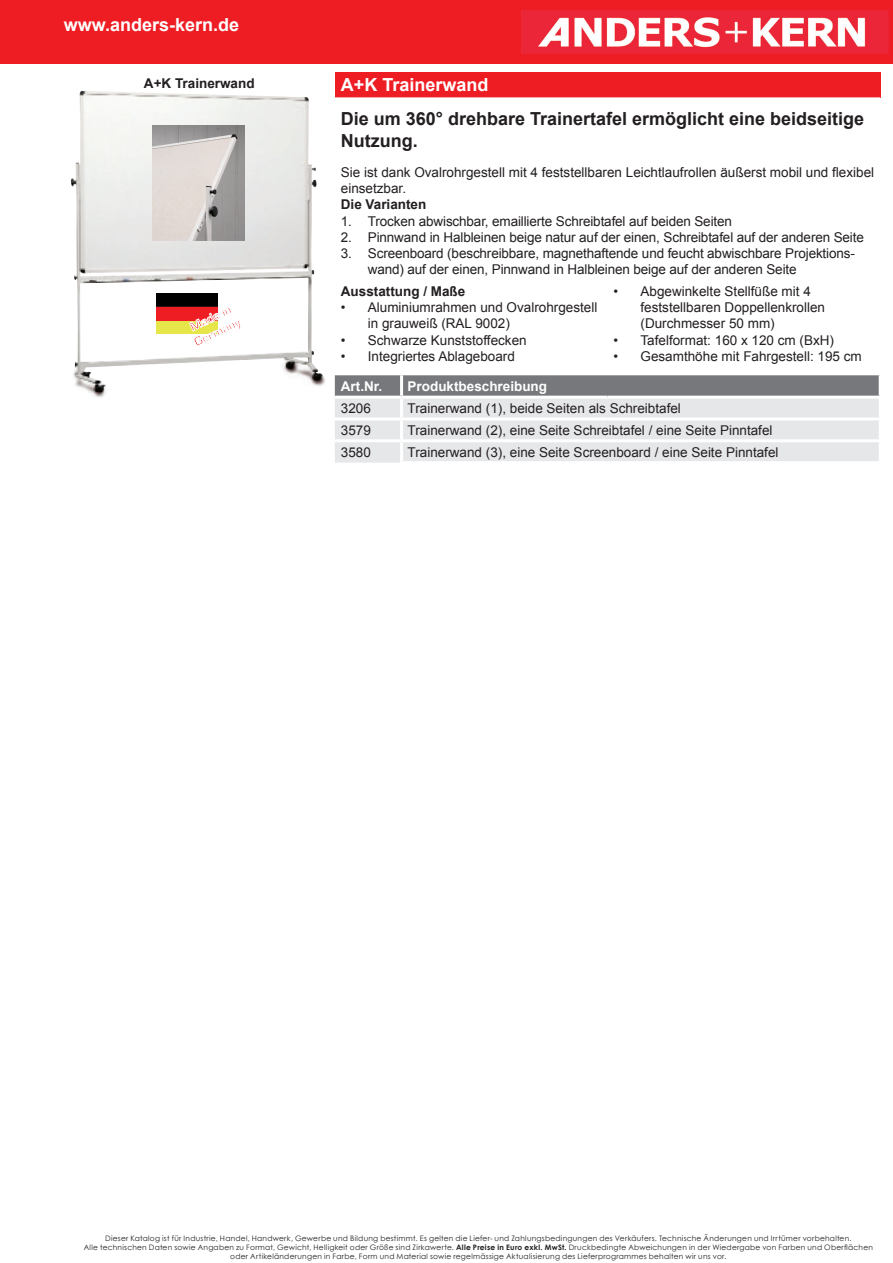
<style>
.page{position:relative;width:893px;height:1263px;background:#fff}
.page>*{position:absolute;margin:0;border:0;box-sizing:border-box;transform-origin:0 0}
.t1{font:700 18px/21.6px "Arial";color:#231f20}
.t2{font:700 18px "Arial";color:#fff}
.t3{font:13.5px/16.2px "Arial";color:#231f20}
.t4{font:700 13.5px "Arial";color:#231f20}
.t5{font:700 13.5px "Arial";color:#fff}
.t6{font:7.5px/9px "Century Gothic";letter-spacing:.03em;color:#231f20;text-align:center}
.s1{font-weight:700}
</style>
<div class="page">
<div style="left:0;top:0;width:893px;height:64px;background:#ee1d23"></div>
<img style="left:521px;top:11px;width:368px;height:42px">
<div style="left:335px;top:72px;width:545px;height:25px;background:#ee1d23"></div>
<svg style="left:335px;top:375px;width:544px;height:88px;background:#c8cacc"></svg>
<hr style="left:335px;top:396px;width:67px;height:3px;background:#fff">
<hr style="left:400px;top:399px;width:3px;height:18px;background:#fff">
<hr style="left:335px;top:417px;width:67px;height:3px;background:#fff">
<hr style="left:400px;top:420px;width:3px;height:19px;background:#fff">
<hr style="left:335px;top:439px;width:67px;height:3px;background:#fff">
<hr style="left:400px;top:442px;width:3px;height:19px;background:#fff">
<hr style="left:400px;top:375px;width:3px;height:21px;background:#fff">
<hr style="left:402px;top:396px;width:205px;height:3px;background:#fff">
<hr style="left:607px;top:396px;width:275px;height:3px;background:#fff">
<hr style="left:402px;top:417px;width:205px;height:3px;background:#fff">
<hr style="left:607px;top:417px;width:275px;height:3px;background:#fff">
<hr style="left:402px;top:439px;width:205px;height:3px;background:#fff">
<hr style="left:607px;top:439px;width:275px;height:3px;background:#fff">
<hr style="left:400px;top:461px;width:207px;height:3px;background:#fff">
<hr style="left:607px;top:461px;width:275px;height:3px;background:#fff">
<img style="left:71px;top:91px;width:254px;height:307px">
<img style="left:152px;top:125px;width:92px;height:116px">
<img style="left:156px;top:294px;width:62px;height:40px">
<div style="left:156px;top:307px;width:62px;height:13px;background:#ee1d23"></div>
<svg style="left:189px;top:308px;width:52px;height:38px"></svg>
<h1 class="t2" style="left:64px;top:13px;width:177px">www.anders-kern.de</h1>
<p class="t4" style="left:144px;top:74px;width:112px">A+K Trainerwand</p>
<h1 class="t2" style="left:341px;top:73px;width:149px">A+K Trainerwand</h1>
<h1 class="t1" style="left:341px;top:108px;width:525px">Die um 360° drehbare Trainertafel ermöglicht eine beidseitige<br>Nutzung.</h1>
<p class="t3" style="left:341px;top:164px;width:535px">Sie ist dank Ovalrohrgestell mit 4 feststellbaren Leichtlaufrollen äußerst mobil und flexibel einsetzbar.</p>
<p class="t4" style="left:341px;top:196px;width:87px">Die Varianten</p>
<p class="t3" style="left:341px;top:213px;width:393px">1. Trocken abwischbar, emaillierte Schreibtafel auf beiden Seiten</p>
<p class="t3" style="left:341px;top:229px;width:525px">2. Pinnwand in Halbleinen beige natur auf der einen, Schreibtafel auf der anderen Seite</p>
<p class="t3" style="left:368px;top:245px;width:489px;text-indent:-27px">3. Screenboard (beschreibbare, magnethaftende und feucht abwischbare Projektions&shy;wand) auf der einen, Pinnwand in Halbleinen beige auf der anderen Seite</p>
<p class="t4" style="left:341px;top:282px;width:126px">Ausstattung / Maße</p>
<p class="t3" style="left:368px;top:299px;width:231px;text-indent:-27px">• Aluminiumrahmen und Ovalrohrgestell in grauweiß (RAL 9002)</p>
<p class="t3" style="left:341px;top:332px;width:187px">• Schwarze Kunststoffecken</p>
<p class="t3" style="left:341px;top:348px;width:176px">• Integriertes Ablageboard</p>
<p class="t3" style="left:640px;top:283px;width:186px;text-indent:-27px">• Abgewinkelte Stellfüße mit 4 feststellbaren Doppellenkrollen (Durchmesser 50 mm)</p>
<p class="t3" style="left:613px;top:332px;width:222px">• Tafelformat: 160 x 120 cm (BxH)</p>
<p class="t3" style="left:613px;top:348px;width:250px">• Gesamthöhe mit Fahrgestell: 195 cm</p>
<p class="t5" style="left:341px;top:377px;width:43px">Art.Nr.</p>
<p class="t5" style="left:408px;top:377px;width:141px">Produktbeschreibung</p>
<p class="t3" style="left:341px;top:400px;width:32px">3206</p>
<p class="t3" style="left:408px;top:400px;width:275px">Trainerwand (1), beide Seiten als Schreibtafel</p>
<p class="t3" style="left:341px;top:422px;width:32px">3579</p>
<p class="t3" style="left:408px;top:422px;width:366px">Trainerwand (2), eine Seite Schreibtafel / eine Seite Pinntafel</p>
<p class="t3" style="left:341px;top:444px;width:32px">3580</p>
<p class="t3" style="left:408px;top:444px;width:372px">Trainerwand (3), eine Seite Screenboard / eine Seite Pinntafel</p>
<p class="t6" style="left:84px;top:1234px;width:791px">Dieser Katalog ist für Industrie, Handel, Handwerk, Gewerbe und Bildung bestimmt. Es gelten die Liefer- und Zahlungsbedingungen des Verkäufers. Technische Änderungen und Irrtümer vorbehalten.<br>Alle technischen Daten sowie Angaben zu Format, Gewicht, Helligkeit oder Größe sind Zirkawerte. <span class="s1">Alle Preise in Euro exkl. MwSt.</span> Druckbedingte Abweichungen in der Wiedergabe von Farben und Oberflächen oder Artikeländerungen in Farbe, Form und Material sowie regelmässige Aktualisierung des Lieferprogrammes behalten wir uns vor.</p>
</div>
